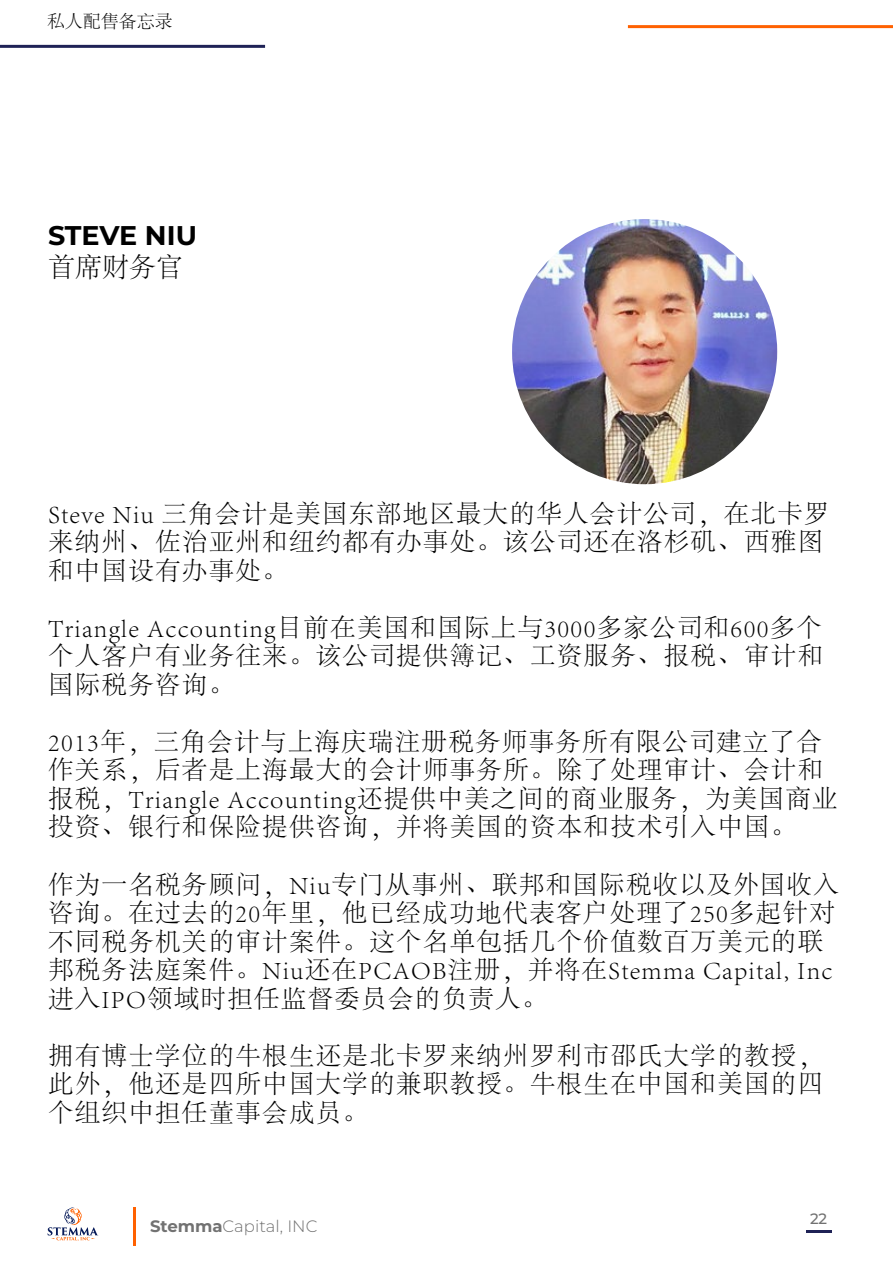
<style>
.page{position:relative;width:893px;height:1263px;background:#fff}
.page>*{position:absolute;margin:0;border:0;box-sizing:border-box;transform-origin:0 0}
.t1{font:700 27px "Montserrat";letter-spacing:-.005em;color:#000}
.t2{font:300 27px "Adobe Song Std";color:#000}
.t3{font:300 25.5px/28.5px "Adobe Song Std";letter-spacing:.05em;color:#000}
.t4{font:300 18px "Adobe Song Std";color:#000}
.t5{font:300 16.5px "Montserrat";color:#727272}
.t6{font:500 15px "Montserrat";color:#727272}
.s1{font-weight:700}
</style>
<div class="page">
<hr style="left:806px;top:1231px;width:26px;height:2px;background:#1f2256">
<hr style="left:628px;top:25px;width:265px;height:3px;background:#ff6100">
<hr style="left:0;top:45px;width:265px;height:3px;background:#1f2256">
<hr style="left:133px;top:1207px;width:2px;height:39px;background:#ff6100">
<svg style="left:48px;top:1207px;width:50px;height:34px"></svg>
<img style="left:512px;top:219px;width:265px;height:265px;border-radius:133px">
<p class="t4" style="left:47px;top:11px;width:128px">私人配售备忘录</p>
<p class="t1" style="left:48px;top:218px;width:150px">STEVE NIU</p>
<p class="t2" style="left:48px;top:252px;width:136px">首席财务官</p>
<p class="t3" style="left:48px;top:500px;width:783px">Steve Niu 三角会计是美国东部地区最大的华人会计公司，在北卡罗来纳州、佐治亚州和纽约都有办事处。该公司还在洛杉矶、西雅图和中国设有办事处。</p>
<p class="t3" style="left:48px;top:614px;width:777px;text-align:justify">Triangle Accounting目前在美国和国际上与3000多家公司和600多个个人客户有业务往来。该公司提供簿记、工资服务、报税、审计和国际税务咨询。</p>
<p class="t3" style="left:48px;top:728px;width:791px">2013年，三角会计与上海庆瑞注册税务师事务所有限公司建立了合作关系，后者是上海最大的会计师事务所。除了处理审计、会计和报税，Triangle Accounting还提供中美之间的商业服务，为美国商业投资、银行和保险提供咨询，并将美国的资本和技术引入中国。</p>
<p class="t3" style="left:48px;top:871px;width:792px">作为一名税务顾问，Niu专门从事州、联邦和国际税收以及外国收入咨询。在过去的20年里，他已经成功地代表客户处理了250多起针对不同税务机关的审计案件。这个名单包括几个价值数百万美元的联邦税务法庭案件。Niu还在PCAOB注册，并将在Stemma Capital, Inc进入IPO领域时担任监督委员会的负责人。</p>
<p class="t3" style="left:48px;top:1042px;width:777px;text-align:justify">拥有博士学位的牛根生还是北卡罗来纳州罗利市邵氏大学的教授，此外，他还是四所中国大学的兼职教授。牛根生在中国和美国的四个组织中担任董事会成员。</p>
<p class="t5" style="left:150px;top:1215px;width:169px"><span class="s1">Stemma</span>Capital, INC</p>
<p class="t6" style="left:810px;top:1209px;width:19px">22</p>
</div>
